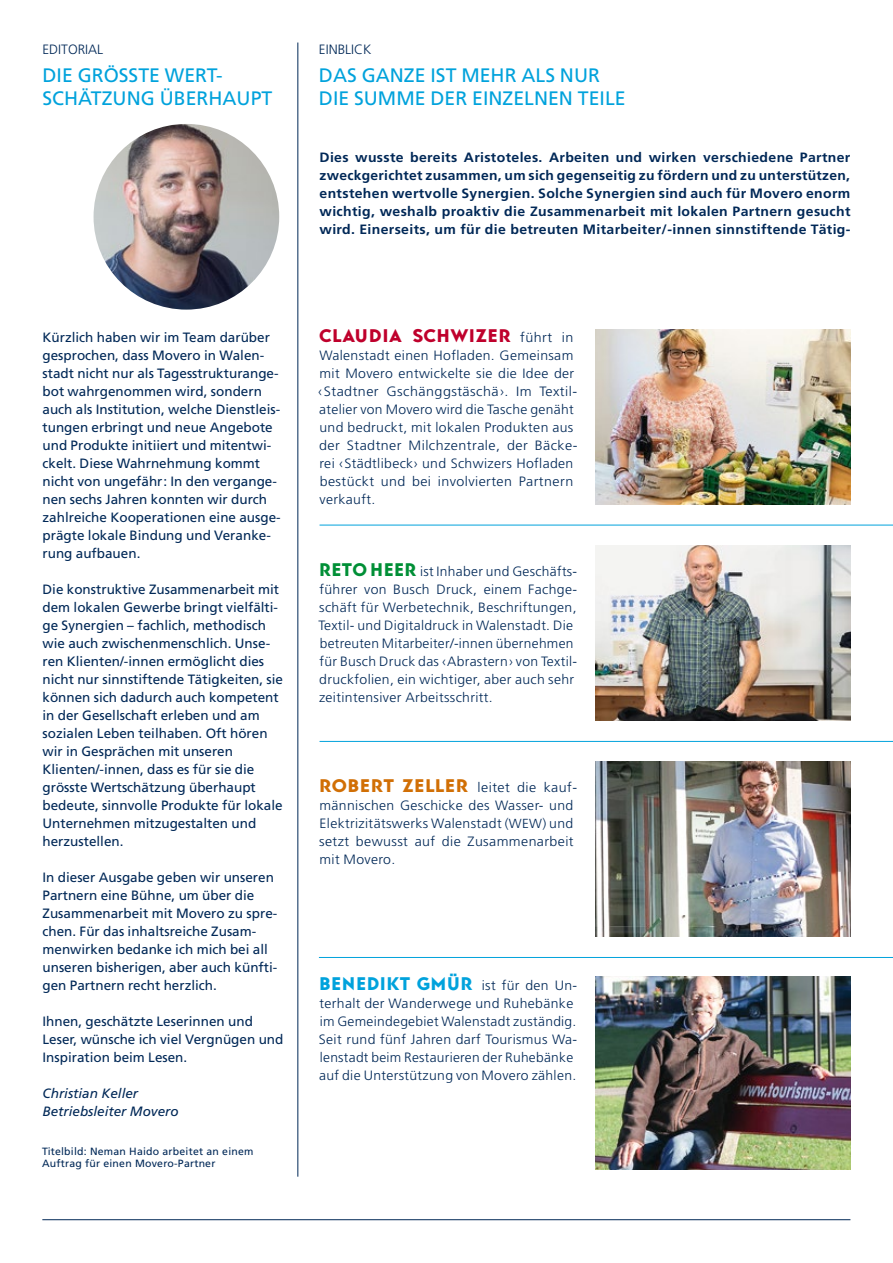
<style>
.page{position:relative;width:893px;height:1263px;background:#fff}
.page>*{position:absolute;margin:0;border:0;box-sizing:border-box;transform-origin:0 0}
.t1{font:19.5px/23.4px "Frutiger LT Std";color:#00a2dc}
.t2{font:18px "Baro";color:#00a2dc;scale:1.04 1}
.t3{font:18px "Baro";letter-spacing:.01em;color:#bf002c;scale:1.06 1}
.t4{font:13.5px/18px "Frutiger LT Std";color:#002857}
.t5{font:300 13.5px/18px "Frutiger LT Std";letter-spacing:.025em;color:#002857;scale:1.04 1}
.t6{font:700 13.5px/18px "Frutiger LT Std";letter-spacing:.025em;color:#002857;text-align:justify;scale:1.04 1}
.t7{font:300 13.5px/18px "Frutiger LT Std";letter-spacing:.025em;color:#002857}
.t8{font:300 13.5px/18px "Frutiger LT Std";letter-spacing:.025em;color:#002857;scale:1.06 1}
.t9{font:italic 13.5px/18px "Frutiger LT Std";color:#002857}
.t10{font:300 13.5px "Frutiger LT Std";color:#002857}
.t11{font:10.5px/12.8px "Frutiger LT Std";letter-spacing:.02em;color:#002857}
.s1{font-family:"Frutiger LT Std";font-weight:300;font-size:13.5px;color:#002857}
.s2{font-family:"Baro";font-weight:400;font-size:18px;color:#008f36}
.s3{font-family:"Baro";font-weight:400;font-size:18px;color:#d16f05}
.s4{font-size:13.2px}
</style>
<div class="page">
<img style="left:94px;top:124px;width:185px;height:186px;border-radius:93px">
<hr style="left:42px;top:1219px;width:808px;height:1px;background:#002857">
<hr style="left:298px;top:43px;width:1px;height:1134px;background:#002857">
<img style="left:595px;top:329px;width:255px;height:175px">
<img style="left:595px;top:761px;width:255px;height:175px">
<img style="left:595px;top:545px;width:255px;height:175px">
<img style="left:595px;top:976px;width:255px;height:193px">
<hr style="left:320px;top:525px;width:573px;height:1px;background:#00a2dc">
<hr style="left:320px;top:741px;width:573px;height:1px;background:#00a2dc">
<hr style="left:319px;top:957px;width:574px;height:1px;background:#00a2dc">
<p class="t10" style="left:43px;top:42px;width:62px">EDITORIAL</p>
<h1 class="t1" style="left:43px;top:63px;width:231px">DIE GRÖSSTE WERT-<br>SCHÄTZUNG ÜBERHAUPT</h1>
<p class="t10" style="left:319px;top:42px;width:54px">EINBLICK</p>
<h1 class="t1" style="left:319px;top:63px;width:308px">DAS GANZE IST MEHR ALS NUR<br>DIE SUMME DER EINZELNEN TEILE</h1>
<p class="t6" style="left:320px;top:148px;width:512px">Dies wusste bereits Aristoteles. Arbeiten und wirken verschiedene Partner zweckgerichtet zusammen, um sich gegenseitig zu fördern und zu unterstützen, entstehen wertvolle Synergien. Solche Synergien sind auch für Movero enorm wichtig, weshalb proaktiv die Zusammenarbeit mit lokalen Partnern gesucht wird. Einerseits, um für die betreuten Mitarbeiter/-innen sinnstiftende Tätig-</p>
<p class="t4" style="left:43px;top:328px;width:240px">Kürzlich haben wir im Team darüber gesprochen, dass Movero in Walen&shy;stadt nicht nur als Tagesstrukturange&shy;bot wahrgenommen wird, sondern auch als Institution, welche Dienstleis&shy;tungen erbringt und neue Angebote und Produkte initiiert und mitentwi&shy;ckelt. Diese Wahrnehmung kommt nicht von ungefähr: In den vergange&shy;nen sechs Jahren konnten wir durch zahlreiche Kooperationen eine ausge&shy;prägte lokale Bindung und Veranke&shy;rung aufbauen.</p>
<p class="t4" style="left:43px;top:580px;width:242px">Die konstruktive Zusammenarbeit mit dem lokalen Gewerbe bringt vielfälti&shy;ge Synergien – fachlich, methodisch wie auch zwischenmenschlich. Unse&shy;ren Klienten/-innen ermöglicht dies nicht nur sinnstiftende Tätigkeiten, sie können sich dadurch auch kompetent in der Gesellschaft erleben und am sozialen Leben teilhaben. Oft hören wir in Gesprächen mit unseren Klienten/-innen, dass es für sie die grösste Wertschätzung überhaupt bedeute, sinnvolle Produkte für lokale Unternehmen mitzugestalten und herzustellen.</p>
<p class="t4" style="left:43px;top:868px;width:236px">In dieser Ausgabe geben wir unseren Partnern eine Bühne, um über die Zusammenarbeit mit Movero zu spre&shy;chen. Für das inhaltsreiche Zusam&shy;menwirken bedanke ich mich bei all unseren bisherigen, aber auch künfti&shy;gen Partnern recht herzlich.</p>
<p class="t4" style="left:43px;top:1012px;width:242px">Ihnen, geschätzte Leserinnen und<br>Leser, wünsche ich viel Vergnügen und<br>Inspiration beim Lesen.</p>
<p class="t9" style="left:43px;top:1084px;width:138px">Christian Keller<br>Betriebsleiter Movero</p>
<p class="t11" style="left:42px;top:1145px;width:213px">Titelbild: Neman Haido arbeitet an einem<br>Auftrag für einen Movero-Partner</p>
<h2 class="t3" style="left:319px;top:325px;width:241px">CLAUDIA SCHWIZER <span class="s1">führt in</span></h2>
<p class="t5" style="left:318px;top:347px;width:251px">Walenstadt einen Hofladen. Gemeinsam mit Movero entwickelte sie die Idee der ‹Stadtner Gschänggstäschä›. Im Textil&shy;atelier von Movero wird die Tasche genäht und bedruckt, mit lokalen Produkten aus der Stadtner Milchzentrale, der Bäcke&shy;rei ‹Städtlibeck› und Schwizers Hofladen bestückt und bei involvierten Partnern verkauft.</p>
<p class="t7" style="left:318px;top:562px;width:260px"><span class="s2">RETO HEER</span> ist Inhaber und Geschäfts&shy;führer von Busch Druck, einem Fachge&shy;schäft für Werbetechnik, Beschriftungen, Textil- und Digitaldruck in Walenstadt. Die betreuten Mitarbeiter/-innen übernehmen für Busch Druck das ‹Abrastern› von Textil&shy;druckfolien, ein wichtiger, aber auch sehr zeitintensiver Arbeitsschritt.</p>
<p class="t8" style="left:319px;top:778px;width:245px"><span class="s3">ROBERT ZELLER</span> leitet die kauf&shy;männischen Geschicke des Wasser- und<br>Elektrizitätswerks Walenstadt (<span class="s4">WEW</span>) und setzt bewusst auf die Zusammenarbeit mit Movero.</p>
<h2 class="t2" style="left:319px;top:973px;width:250px">BENEDIKT GMÜR <span class="s1">ist für den Un-</span></h2>
<p class="t5" style="left:319px;top:994px;width:250px">terhalt der Wanderwege und Ruhebänke im Gemeindegebiet Walenstadt zuständig.<br>Seit rund fünf Jahren darf Tourismus Wa&shy;lenstadt beim Restaurieren der Ruhebänke auf die Unterstützung von Movero zählen.</p>
</div>
